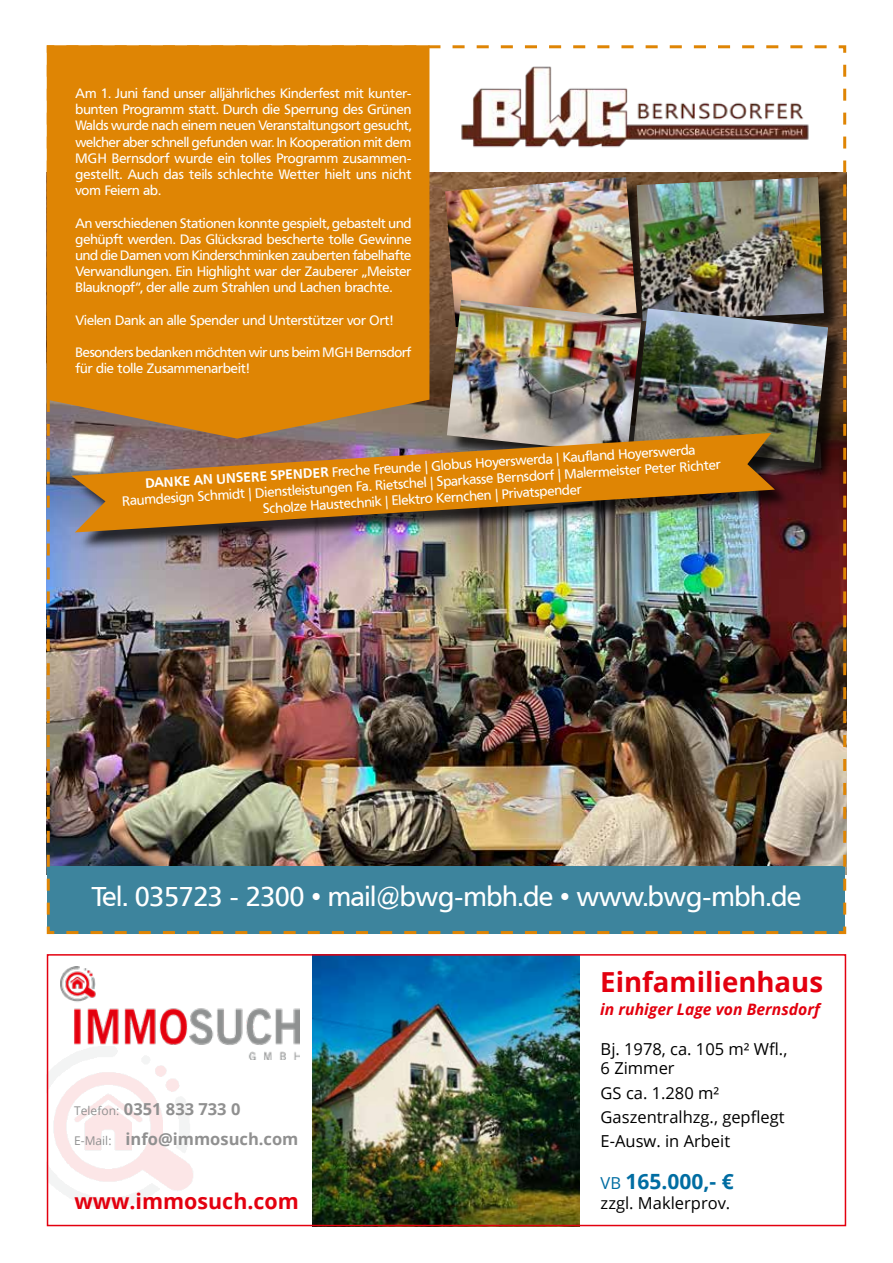
<style>
.page{position:relative;width:893px;height:1263px;background:#fff}
.page>*{position:absolute;margin:0;border:0;box-sizing:border-box;transform-origin:0 0}
.t1{font:700 27.6px "Open Sans";color:#e3000f}
.t2{font:27px "Frutiger BSK";color:#fff}
.t3{font:700 21.45px "Open Sans";color:#e3000f}
.t4{font:700 21px "Open Sans";color:#006da2}
.t5{font:16.5px/24px "Open Sans";color:#000}
.t6{font:700 16.5px/30.2px "Open Sans";color:#909090}
.t7{font:italic 700 15.75px "Open Sans";color:#e3000f}
.t8{font:13.5px/16.2px "Frutiger BSK";color:#fff;text-align:justify}
.s1{font-weight:700}
.s2{font-weight:400;font-size:16.5px}
.s3{font-weight:400;font-size:12px}
</style>
<div class="page">
<img style="left:50px;top:1059px;width:143px;height:149px">
<img style="left:61px;top:967px;width:238px;height:92px">
<img style="left:313px;top:957px;width:267px;height:266px">
<div style="left:47px;top:954px;width:799px;height:272px;border:2px solid #e3000f"></div>
<img style="left:47px;top:45px;width:799px;height:889px">
<div style="left:47px;top:45px;width:382px;height:394px;background:#df8504"></div>
<img style="left:457px;top:50px;width:357px;height:107px">
<img style="left:445px;top:177px;width:192px;height:150px">
<img style="left:447px;top:300px;width:190px;height:133px">
<div style="left:639px;top:180px;width:203px;height:159px;background:#000;opacity:.75"></div>
<img style="left:637px;top:177px;width:187px;height:131px">
<div style="left:636px;top:311px;width:210px;height:170px;background:#000;opacity:.75"></div>
<img style="left:633px;top:308px;width:195px;height:155px">
<div style="left:75px;top:436px;width:717px;height:115px;background:#000;opacity:.75"></div>
<img style="left:71px;top:433px;width:704px;height:99px">
<p class="t8" style="left:75px;top:85px;width:338px">Am 1. Juni fand unser alljährliches Kinderfest mit kunter&shy;bunten Programm statt. Durch die Sperrung des Grünen Walds wurde nach einem neuen Veranstaltungsort gesucht, welcher aber schnell gefunden war. In Kooperation mit dem MGH Bernsdorf wurde ein tolles Programm zusammen&shy;gestellt. Auch das teils schlechte Wetter hielt uns nicht vom Feiern ab.</p>
<p class="t8" style="left:75px;top:215px;width:337px">An verschiedenen Stationen konnte gespielt, gebastelt und gehüpft werden. Das Glücksrad bescherte tolle Gewinne und die Damen vom Kinderschminken zauberten fabelhafte Verwandlungen. Ein Highlight war der Zauberer „Meister Blauknopf“, der alle zum Strahlen und Lachen brachte.</p>
<p class="t8" style="left:75px;top:312px;width:319px">Vielen Dank an alle Spender und Unterstützer vor Ort!</p>
<p class="t8" style="left:75px;top:345px;width:337px">Besonders bedanken möchten wir uns beim MGH Bernsdorf für die tolle Zusammenarbeit!</p>
<p class="t8" style="left:121px;top:473px;width:601px;line-height:16.6px;text-align:center;rotate:-3deg"><span class="s1">DANKE AN UNSERE SPENDER</span> Freche Freunde | Globus Hoyerswerda | Kaufl and Hoyerswerda<br>Raumdesign Schmidt | Dienstleistungen Fa. Rietschel | Sparkasse Bernsdorf | Malermeister Peter Richter<br>Scholze Haustechnik | Elektro Kernchen | Privatspender</p>
<h2 class="t2" style="left:92px;top:880px;width:711px">Tel. 035723 - 2300 • mail@bwg-mbh.de • www.bwg-mbh.de</h2>
<h1 class="t1" style="left:600px;top:963px;width:224px">Einfamilienhaus</h1>
<p class="t7" style="left:600px;top:998px;width:221px">in ruhiger Lage von Bernsdorf</p>
<p class="t5" style="left:601px;top:1038px;width:188px;line-height:19.8px">Bj. 1978, ca. 105 m² Wfl.,<br>6 Zimmer</p>
<p class="t5" style="left:601px;top:1080px;width:185px">GS ca. 1.280 m²<br>Gaszentralhzg., gepflegt<br>E-Ausw. in Arbeit</p>
<h3 class="t4" style="left:601px;top:1166px;width:135px"><span class="s2">VB</span> 165.000,- €</h3>
<p class="t6" style="left:74px;top:1093px;width:226px"><span class="s3">Telefon:</span> 0351 833 733 0<br><span class="s3">E-Mail:</span> info@immosuch.com</p>
<h3 class="t3" style="left:74px;top:1186px;width:226px">www.immosuch.com</h3>
<p class="t5" style="left:601px;top:1190px;width:131px">zzgl. Maklerprov.</p>
</div>
